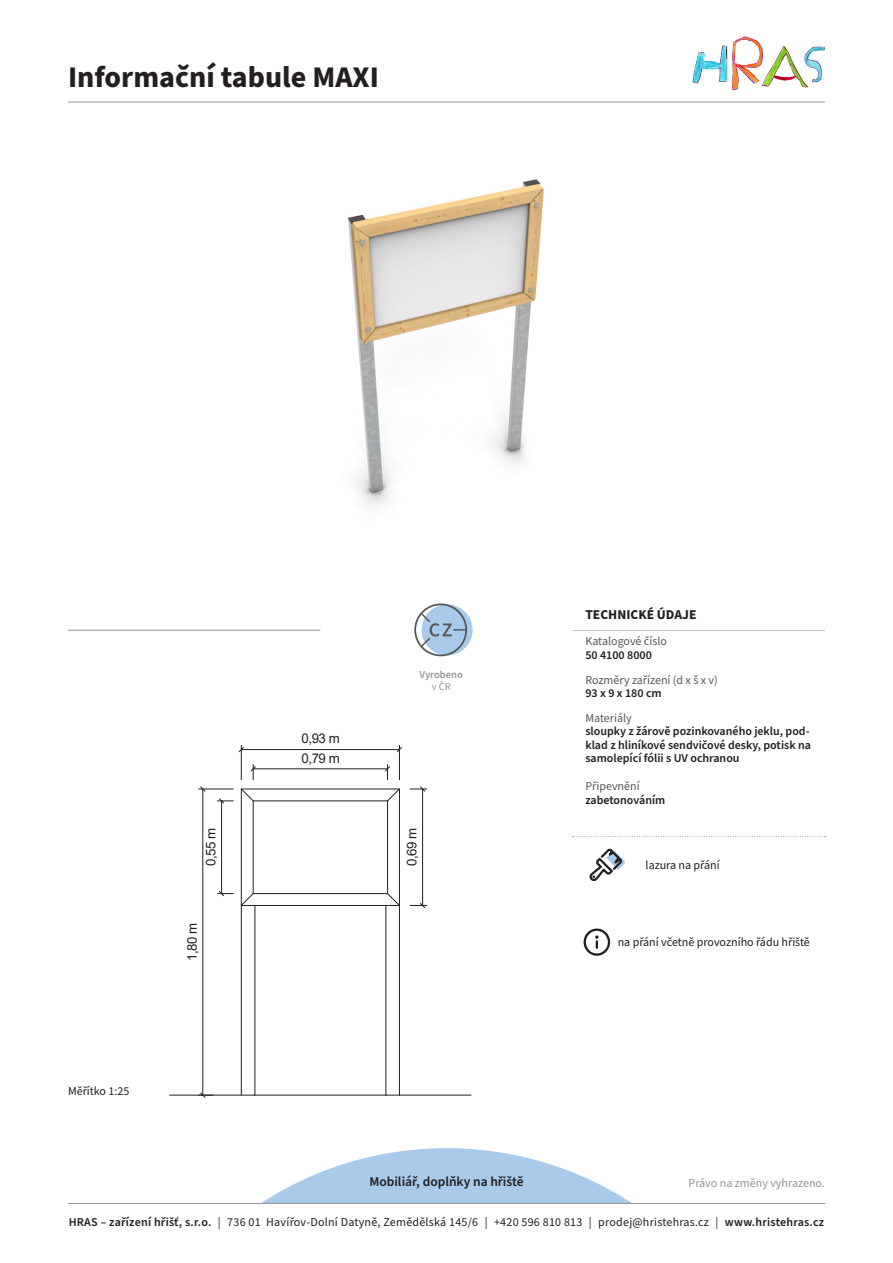
<style>
.page{position:relative;width:893px;height:1263px;background:#fff}
.page>*{position:absolute;margin:0;border:0;box-sizing:border-box;transform-origin:0 0}
.nadpis{font:700 30px "Source Sans Pro";color:#231f20}
.text{font:600 13.5px "Source Sans Pro";color:#231f20}
.text-2{font:700 13.5px "Source Sans Pro";color:#231f20}
.t1{font:13.35px "Arial";letter-spacing:-.045em;color:#231f20}
.text-3{font:12px "Source Sans Pro";letter-spacing:.005em;color:#231f20}
.text-4{font:600 12px/13.5px "Source Sans Pro";color:#231f20;text-align:justify}
.text-5{font:12px "Source Sans Pro";color:#57585a}
.t2{font:12px "Source Sans Pro";color:#939598}
.t3{font:600 10.5px "Source Sans Pro";color:#939598}
.t4{font:10.5px "Source Sans Pro";color:#939598}
.s1{font-weight:600}
</style>
<div class="page">
<svg style="left:261px;top:1148px;width:371px;height:55px;fill:#a9caea"></svg>
<hr style="left:68px;top:102px;width:757px;height:1px;background:#939598">
<hr style="left:68px;top:1203px;width:757px;height:1px;background:#939598">
<img style="left:692px;top:36px;width:133px;height:54px">
<img style="left:347px;top:179px;width:197px;height:327px">
<hr style="left:573px;top:630px;width:252px;height:1px;background:#bcbdc0">
<svg style="left:589px;top:848px;width:36px;height:33px"></svg>
<svg style="left:572px;top:836px;width:254px;height:1px"></svg>
<hr style="left:199px;top:789px;width:34px;height:1px;background:#231f20">
<hr style="left:203px;top:789px;width:1px;height:306px;background:#231f20">
<svg style="left:199px;top:1092px;width:14px;height:6px"></svg>
<svg style="left:200px;top:786px;width:5px;height:6px"></svg>
<hr style="left:253px;top:801px;width:135px;height:1px;background:#231f20">
<hr style="left:241px;top:789px;width:158px;height:1px;background:#231f20">
<svg style="left:241px;top:788px;width:13px;height:13px"></svg>
<svg style="left:242px;top:893px;width:12px;height:12px"></svg>
<svg style="left:387px;top:893px;width:12px;height:12px"></svg>
<svg style="left:387px;top:788px;width:13px;height:13px"></svg>
<hr style="left:254px;top:1095px;width:133px;height:1px;background:#231f20">
<hr style="left:170px;top:1095px;width:84px;height:1px;background:#231f20">
<hr style="left:387px;top:1095px;width:84px;height:1px;background:#231f20">
<hr style="left:399px;top:789px;width:1px;height:116px;background:#231f20">
<hr style="left:387px;top:801px;width:1px;height:92px;background:#231f20">
<hr style="left:386px;top:905px;width:1px;height:190px;background:#231f20">
<hr style="left:399px;top:905px;width:1px;height:190px;background:#231f20">
<hr style="left:241px;top:789px;width:1px;height:116px;background:#231f20">
<hr style="left:253px;top:801px;width:1px;height:92px;background:#231f20">
<hr style="left:241px;top:905px;width:1px;height:190px;background:#231f20">
<hr style="left:255px;top:905px;width:1px;height:190px;background:#231f20">
<hr style="left:241px;top:905px;width:158px;height:1px;background:#231f20">
<hr style="left:253px;top:893px;width:135px;height:1px;background:#231f20">
<hr style="left:253px;top:768px;width:135px;height:1px;background:#231f20">
<svg style="left:251px;top:765px;width:5px;height:15px"></svg>
<svg style="left:385px;top:765px;width:5px;height:15px"></svg>
<hr style="left:221px;top:801px;width:1px;height:92px;background:#231f20">
<svg style="left:217px;top:798px;width:16px;height:5px"></svg>
<svg style="left:217px;top:891px;width:16px;height:5px"></svg>
<hr style="left:241px;top:745px;width:1px;height:35px;background:#231f20">
<hr style="left:399px;top:745px;width:1px;height:35px;background:#231f20">
<hr style="left:241px;top:749px;width:158px;height:1px;background:#231f20">
<svg style="left:239px;top:747px;width:5px;height:5px"></svg>
<hr style="left:422px;top:789px;width:1px;height:116px;background:#231f20">
<svg style="left:410px;top:786px;width:17px;height:6px"></svg>
<svg style="left:410px;top:903px;width:17px;height:5px"></svg>
<hr style="left:68px;top:630px;width:252px;height:1px;background:#939598">
<svg style="left:422px;top:604px;width:51px;height:51px"></svg>
<div style="left:414px;top:603px;width:53px;height:53px;border:2px solid #57585a;border-radius:50%"></div>
<svg style="left:419px;top:611px;width:47px;height:37px;background:#a4bed7"></svg>
<svg style="left:595px;top:935px;width:3px;height:13px"></svg>
<div style="left:584px;top:928px;width:26px;height:28px;border:2px solid #231f20;border-radius:50%"></div>
<p class="nadpis" style="left:68px;top:56px;width:312px">Informační tabule MAXI</p>
<p class="text-3" style="left:68px;top:1083px;width:63px">Měřítko 1:25</p>
<p class="t1" style="left:202px;top:866px;width:40px;rotate:-90deg">0,55 m</p>
<p class="t1" style="left:183px;top:961px;width:40px;rotate:-90deg">1,80 m</p>
<p class="t1" style="left:302px;top:729px;width:40px">0,93 m</p>
<p class="t1" style="left:302px;top:749px;width:40px">0,79 m</p>
<p class="t3" style="left:419px;top:667px;width:45px">Vyrobeno</p>
<p class="t4" style="left:432px;top:680px;width:20px">v ČR</p>
<p class="t1" style="left:403px;top:866px;width:40px;rotate:-90deg">0,69 m</p>
<p class="text-2" style="left:585px;top:606px;width:113px">TECHNICKÉ ÚDAJE</p>
<p class="text-5" style="left:585px;top:633px;width:83px">Katalogové číslo</p>
<p class="text-4" style="left:585px;top:649px;width:68px">50 4100 8000</p>
<p class="text-5" style="left:585px;top:672px;width:134px">Rozměry zařízení (d x š x v)</p>
<p class="text-4" style="left:585px;top:687px;width:78px">93 x 9 x 180 cm</p>
<p class="text-5" style="left:585px;top:710px;width:48px">Materiály</p>
<p class="text-4" style="left:585px;top:725px;width:227px">sloupky z žárově pozinkovaného jeklu, pod&shy;klad z hliníkové sendvičové desky, potisk na samolepící fólii s UV ochranou</p>
<p class="text-5" style="left:585px;top:778px;width:56px">Připevnění</p>
<p class="text-4" style="left:585px;top:793px;width:82px">zabetonováním</p>
<p class="text-3" style="left:646px;top:857px;width:76px">lazura na přání</p>
<p class="text-3" style="left:618px;top:934px;width:194px">na přání včetně provozního řádu hřiště</p>
<p class="text" style="left:369px;top:1172px;width:156px">Mobiliář, doplňky na hřiště</p>
<p class="text-3" style="left:69px;top:1214px;width:757px"><span class="s1">HRAS – zařízení hřišť, s.r.o.</span> | 736 01 Havířov-Dolní Datyně, Zemědělská 145/6 | +420 596 810 813 | prodej@hristehras.cz | <span class="s1">www.hristehras.cz</span></p>
<p class="t2" style="left:688px;top:1175px;width:138px">Právo na změny vyhrazeno.</p>
</div>
